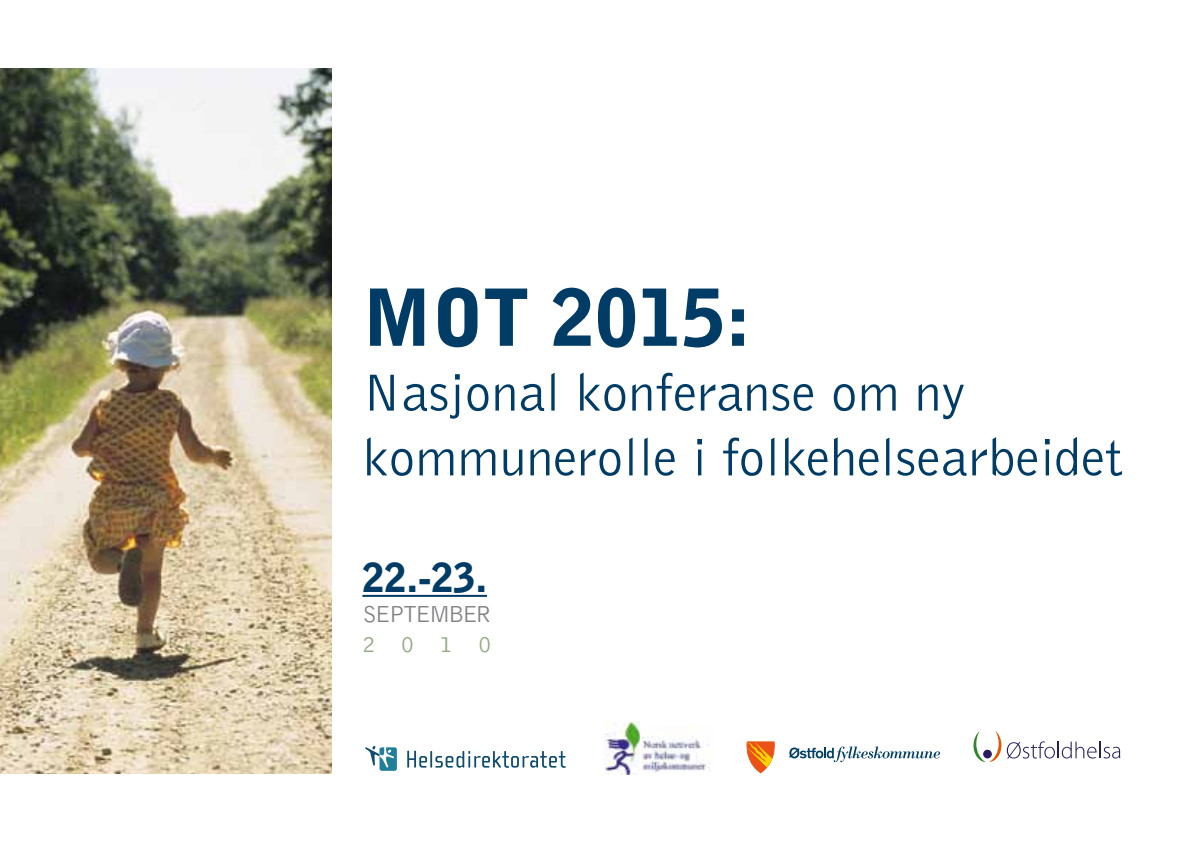
<style>
.page{position:relative;width:1191px;height:842px;background:#fff}
.page>*{position:absolute;margin:0;border:0;box-sizing:border-box;transform-origin:0 0}
.t1{font:900 78px "Bell Gothic";color:#003c65}
.t2{font:300 54px/64.8px "Bell Gothic";color:#003c65}
.t3{font:900 40px "Bell Gothic";color:#003c65}
.t4{font:300 24px "Bell Gothic";letter-spacing:-.09em;color:#818084}
.t5{font:300 24px "Bell Gothic";color:#94ab83}
</style>
<div class="page">
<img style="left:0;top:68px;width:332px;height:706px">
<hr style="left:362px;top:595px;width:125px;height:2px;background:#003c65">
<svg style="left:789px;top:746px;width:151px;height:16px"></svg>
<svg style="left:746px;top:741px;width:29px;height:33px"></svg>
<svg style="left:973px;top:731px;width:147px;height:31px"></svg>
<img style="left:642px;top:736px;width:68px;height:37px">
<svg style="left:365px;top:746px;width:32px;height:25px"></svg>
<svg style="left:407px;top:751px;width:158px;height:17px"></svg>
<img style="left:604px;top:721px;width:35px;height:54px">
<h1 class="t1" style="left:362px;top:272px;width:390px">MOT 2015:</h1>
<p class="t2" style="left:362px;top:362px;width:762px">Nasjonal konferanse om ny kommunerolle i folkehelsearbeidet</p>
<p class="t3" style="left:362px;top:554px;width:126px">22.-23.</p>
<p class="t4" style="left:362px;top:601px;width:130px">SEPTEMBER</p>
<p class="t5" style="left:362px;top:631px;width:130px">2010</p>
</div>
